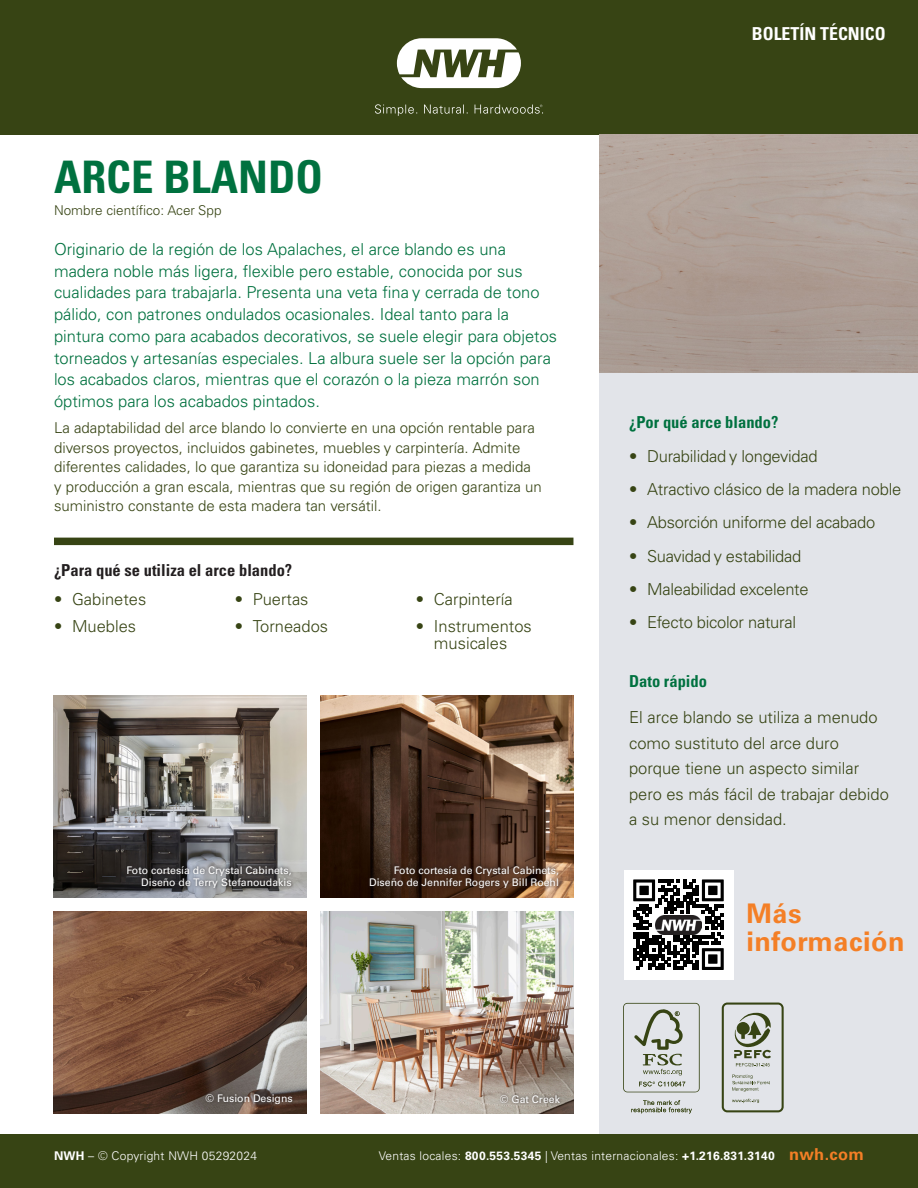
<style>
.page{position:relative;width:918px;height:1188px;background:#fff}
.page>*{position:absolute;margin:0;border:0;box-sizing:border-box;transform-origin:0 0}
.t1{font:700 condensed 44.85px "Univers LT Pro";color:#00713f}
.t2{font:700 27px/28.5px "Univers LT Pro 65";letter-spacing:.02em;color:#f47f26}
.t3{font:700 condensed 17.85px "Univers LT Pro";color:#fff}
.t4{font:300 16.5px/21.8px "Univers LT Pro 45";color:#00713f}
.t5{font:300 16.5px/25.5px "Univers LT Pro 45";color:#374414;text-align:center}
.t6{font:700 condensed 16.5px "Univers LT Pro";color:#231f20}
.t7{font:700 condensed 16.5px "Univers LT Pro";color:#00713f}
.t8{font:300 15px/19.5px "Univers LT Pro 45";color:#374414}
.t9{font:300 13.5px "Univers LT Pro 45";color:#374414}
.t10{font:300 12px "Univers LT Pro 45";letter-spacing:.02em;color:#fff}
.t11{font:10.5px/12.6px "Univers LT Pro 55 Roman";color:#fff;text-align:right}
.s1{font-family:"Univers LT Pro 65";font-weight:700}
.s2{font-family:"Univers LT Pro 65";font-weight:700;font-size:16.5px;color:#f47f26}
</style>
<div class="page">
<div style="left:0;top:1134px;width:918px;height:54px;background:#374414"></div>
<div style="left:0;top:0;width:918px;height:135px;background:#374414"></div>
<svg style="left:397px;top:38px;width:124px;height:50px"></svg>
<svg style="left:375px;top:104px;width:168px;height:12px"></svg>
<div style="left:599px;top:135px;width:319px;height:999px;background:#e2e4e9"></div>
<div style="left:54px;top:538px;width:519px;height:7px;background:#374414"></div>
<div style="left:624px;top:870px;width:109px;height:110px;background:#fff"></div>
<svg style="left:633px;top:879px;width:91px;height:91px"></svg>
<img style="left:655px;top:915px;width:47px;height:19px">
<img style="left:599px;top:135px;width:319px;height:237px">
<img style="left:53px;top:696px;width:253px;height:202px">
<img style="left:53px;top:911px;width:253px;height:202px">
<img style="left:321px;top:696px;width:252px;height:202px">
<img style="left:321px;top:911px;width:252px;height:202px">
<div style="left:203px;top:1091px;width:92px;height:16px;background:#231f20;opacity:.75"></div>
<div style="left:498px;top:1092px;width:65px;height:14px;background:#231f20;opacity:.75"></div>
<div style="left:124px;top:863px;width:170px;height:28px;background:#231f20;opacity:.75"></div>
<div style="left:367px;top:863px;width:194px;height:28px;background:#231f20;opacity:.75"></div>
<svg style="left:623px;top:1003px;width:77px;height:89px"></svg>
<svg style="left:631px;top:1100px;width:61px;height:13px"></svg>
<svg style="left:722px;top:1003px;width:62px;height:109px"></svg>
<p class="t1" style="left:54px;top:149px;width:270px">ARCE BLANDO</p>
<p class="t9" style="left:54px;top:201px;width:169px">Nombre científico: Acer Spp</p>
<p class="t4" style="left:54px;top:238px;width:505px">Originario de la región de los Apalaches, el arce blando es una madera noble más ligera, flexible pero estable, conocida por sus cualidades para trabajarla. Presenta una veta fina y cerrada de tono pálido, con patrones ondulados ocasionales. Ideal tanto para la pintura como para acabados decorativos, se suele elegir para objetos torneados y artesanías especiales. La albura suele ser la opción para los acabados claros, mientras que el corazón o la pieza marrón son óptimos para los acabados pintados.</p>
<p class="t8" style="left:54px;top:418px;width:489px">La adaptabilidad del arce blando lo convierte en una opción rentable para diversos proyectos, incluidos gabinetes, muebles y carpintería. Admite diferentes calidades, lo que garantiza su idoneidad para piezas a medida y producción a gran escala, mientras que su región de origen garantiza un suministro constante de esta madera tan versátil.</p>
<p class="t6" style="left:54px;top:560px;width:240px">¿Para qué se utiliza el arce blando?</p>
<p class="t5" style="left:54px;top:586px;width:94px">• Gabinetes</p>
<p class="t5" style="left:54px;top:613px;width:84px">• Muebles</p>
<p class="t5" style="left:235px;top:586px;width:75px">• Puertas</p>
<p class="t5" style="left:235px;top:613px;width:95px">• Torneados</p>
<p class="t5" style="left:416px;top:586px;width:98px">• Carpintería</p>
<p class="t5" style="left:416px;top:618px;width:117px;line-height:16.5px">• Instrumentos musicales</p>
<p class="t11" style="left:126px;top:863px;width:167px">Foto cortesía de Crystal Cabinets,<br>Diseño de Terry Stefanoudakis</p>
<p class="t11" style="left:369px;top:863px;width:191px">Foto cortesía de Crystal Cabinets,<br>Diseño de Jennifer Rogers y Bill Roehl</p>
<p class="t11" style="left:205px;top:1092px;width:89px">© Fusion Designs</p>
<p class="t11" style="left:500px;top:1093px;width:61px">© Gat Creek</p>
<p class="t3" style="left:752px;top:23px;width:135px">BOLETÍN TÉCNICO</p>
<p class="t7" style="left:629px;top:412px;width:151px">¿Por qué arce blando?</p>
<p class="t5" style="left:629px;top:443px;width:190px">• Durabilidad y longevidad</p>
<p class="t5" style="left:629px;top:476px;width:274px">• Atractivo clásico de la madera noble</p>
<p class="t5" style="left:629px;top:509px;width:248px">• Absorción uniforme del acabado</p>
<p class="t5" style="left:629px;top:542px;width:174px">• Suavidad y estabilidad</p>
<p class="t5" style="left:629px;top:576px;width:181px">• Maleabilidad excelente</p>
<p class="t5" style="left:629px;top:609px;width:168px">• Efecto bicolor natural</p>
<p class="t7" style="left:629px;top:671px;width:79px">Dato rápido</p>
<p class="t5" style="left:629px;top:704px;width:261px;text-align:left">El arce blando se utiliza a menudo como sustituto del arce duro porque tiene un aspecto similar pero es más fácil de trabajar debido a su menor densidad.</p>
<p class="t2" style="left:747px;top:898px;width:160px">Más información</p>
<p class="t10" style="left:54px;top:1148px;width:205px"><span class="s1">NWH</span> – © Copyright NWH 05292024</p>
<p class="t10" style="left:379px;top:1148px;width:487px">Ventas locales: <span class="s1">800.553.5345</span> | Ventas internacionales: <span class="s1">+1.216.831.3140</span> <span class="s2">nwh.com</span></p>
</div>
